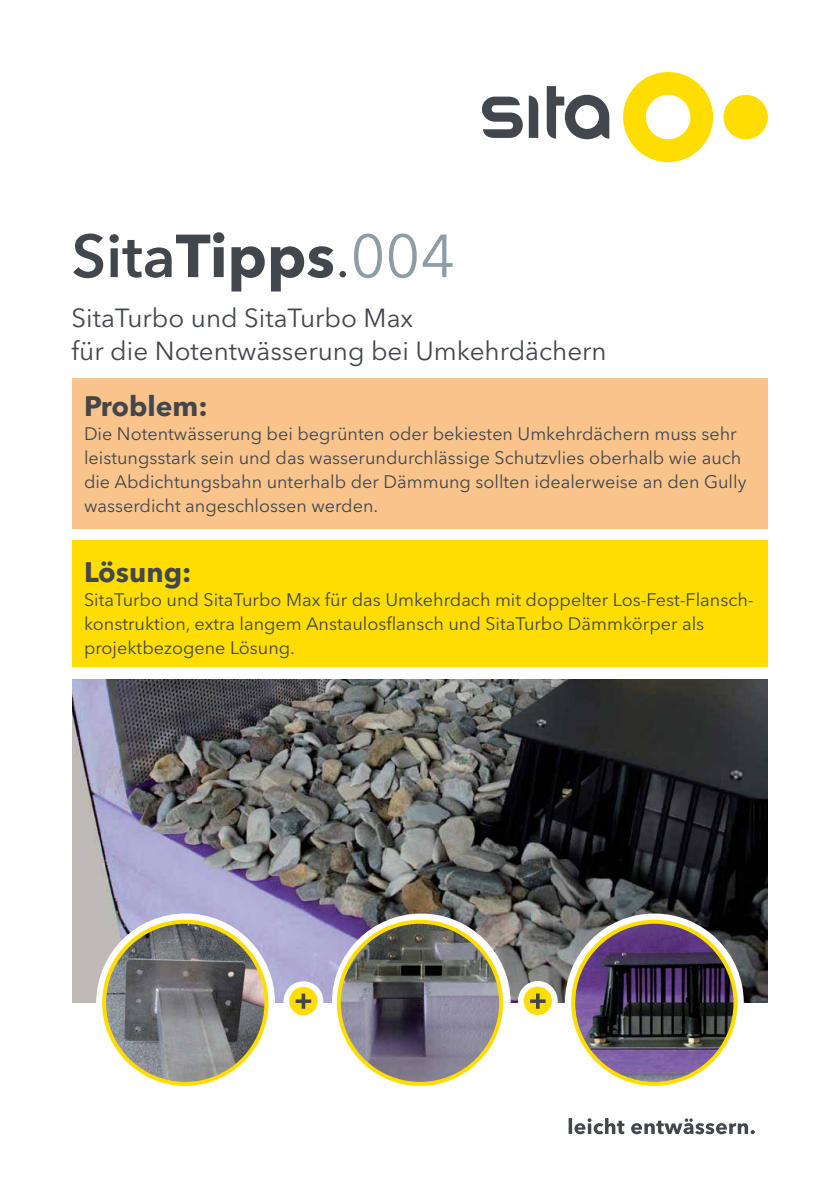
<style>
.page{position:relative;width:840px;height:1191px;background:#fff}
.page>*{position:absolute;margin:0;border:0;box-sizing:border-box;transform-origin:0 0}
.t1{font:700 60px "Avenir Next W1 G";color:#42464d}
.t2{font:700 28px "Avenir Next W1 G";color:#42464d}
.t3{font:26px/33px "Avenir Next W1 G";color:#42464d}
.t4{font:18px/24px "Avenir Next W1 G";color:#42464d}
.s1{font-weight:600}
.s2{font-weight:400}
.s3{font-weight:400;color:#8d9da6}
</style>
<div class="page">
<svg style="left:568px;top:1118px;width:186px;height:16px"></svg>
<svg style="left:623px;top:72px;width:89px;height:90px"></svg>
<svg style="left:482px;top:97px;width:40px;height:41px"></svg>
<svg style="left:528px;top:95px;width:10px;height:43px"></svg>
<svg style="left:546px;top:86px;width:63px;height:53px"></svg>
<div style="left:723px;top:95px;width:44px;height:44px;background:#fd0;border-radius:50%"></div>
<div style="left:72px;top:378px;width:695px;height:150px;background:#f9c48c"></div>
<div style="left:72px;top:540px;width:695px;height:127px;background:#fd0"></div>
<img style="left:72px;top:679px;width:695px;height:323px">
<svg style="left:331px;top:913px;width:179px;height:179px"></svg>
<svg style="left:96px;top:913px;width:179px;height:179px"></svg>
<svg style="left:564px;top:913px;width:179px;height:179px"></svg>
<img style="left:338px;top:921px;width:163px;height:163px;border-radius:81px">
<div style="left:336px;top:919px;width:167px;height:167px;border:4px solid #fd0;border-radius:50%"></div>
<div style="left:283px;top:981px;width:40px;height:40px;background:#fff;border-radius:50%"></div>
<div style="left:289px;top:987px;width:28px;height:28px;background:#fd0;border-radius:50%"></div>
<div style="left:517px;top:981px;width:40px;height:39px;background:#fff;border-radius:50%"></div>
<div style="left:523px;top:986px;width:28px;height:29px;background:#fd0;border-radius:50%"></div>
<img style="left:573px;top:921px;width:162px;height:163px;border-radius:81px">
<div style="left:571px;top:919px;width:166px;height:167px;border:4px solid #fd0;border-radius:50%"></div>
<img style="left:104px;top:921px;width:162px;height:163px;border-radius:81px">
<div style="left:102px;top:919px;width:166px;height:167px;border:4px solid #fd0;border-radius:50%"></div>
<svg style="left:295px;top:993px;width:16px;height:15px"></svg>
<svg style="left:530px;top:993px;width:15px;height:15px"></svg>
<h1 class="t1" style="left:72px;top:219px;width:384px"><span class="s1">Sita</span>Tipps<span class="s2">.</span><span class="s3">004</span></h1>
<h3 class="t3" style="left:72px;top:301px;width:536px">SitaTurbo und SitaTurbo Max<br>für die Notentwässerung bei Umkehrdächern</h3>
<h2 class="t2" style="left:84px;top:389px;width:125px">Problem:</h2>
<p class="t4" style="left:84px;top:422px;width:663px">Die Notentwässerung bei begrünten oder bekiesten Umkehrdächern muss sehr leistungsstark sein und das wasserundurchlässige Schutzvlies oberhalb wie auch die Abdichtungsbahn unterhalb der Dämmung sollten idealerweise an den Gully wasserdicht angeschlossen werden.</p>
<h2 class="t2" style="left:84px;top:555px;width:109px">Lösung:</h2>
<p class="t4" style="left:84px;top:588px;width:669px">SitaTurbo und SitaTurbo Max für das Umkehrdach mit doppelter Los-Fest-Flansch&shy;konstruktion, extra langem Anstaulosflansch und SitaTurbo Dämmkörper als projektbezogene Lösung.</p>
</div>
